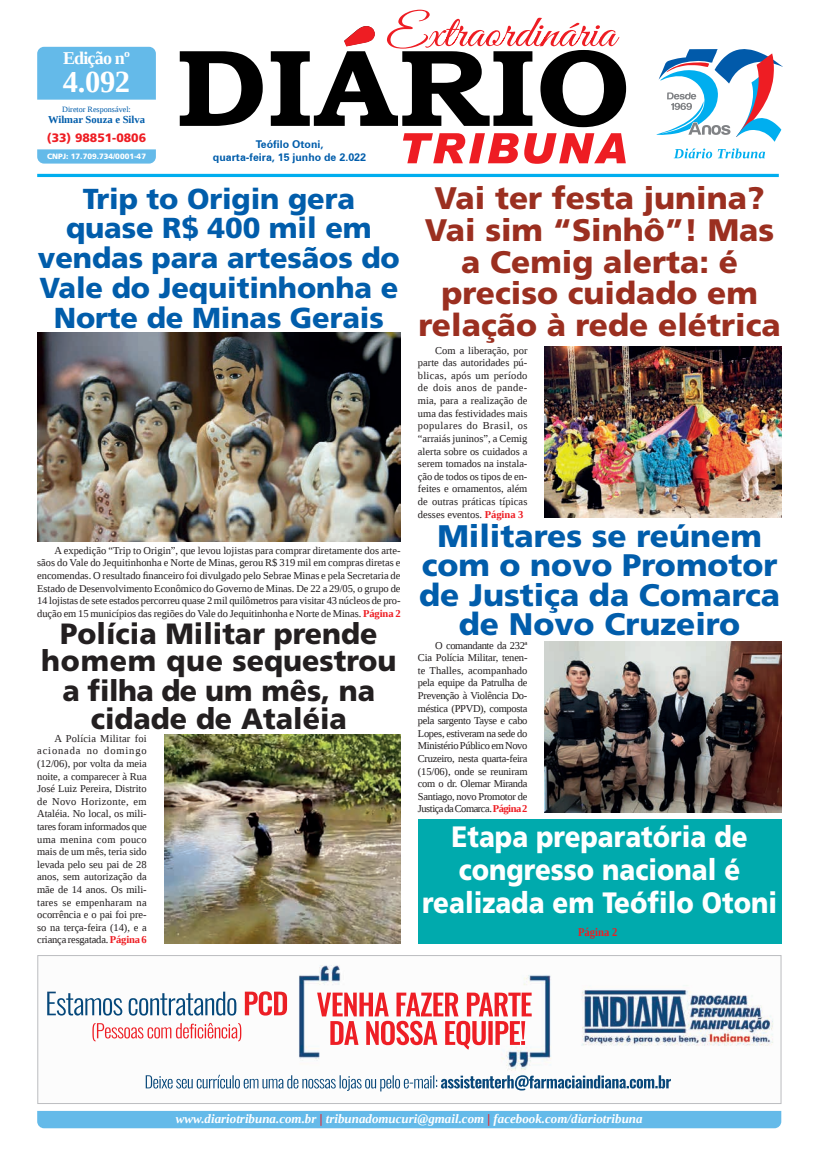
<style>
.page{position:relative;width:821px;height:1166px;background:#fff}
.page>*{position:absolute;margin:0;border:0;box-sizing:border-box;transform-origin:0 0}
.t1{font:900 31.15px/31.6px "Frutiger LT Std";color:#9b2f20;text-align:center}
.t2{font:900 31.15px/29.4px "Frutiger LT Std";color:#015dab;text-align:center}
.t3{font:700 30.45px "Liberation Serif";color:#fff}
.t4{font:900 29.4px/32.7px "Frutiger LT Std";color:#fff;text-align:center;scale:.88 1}
.t5{font:900 29.31px/26.6px "Frutiger LT Std";color:#231f20;text-align:center}
.t6{font:900 28.88px/29.8px "Frutiger LT Std";letter-spacing:-.005em;color:#015dab;text-align:center}
.t7{font:700 18.03px "Liberation Serif";letter-spacing:-.045em;color:#fff}
.t8{font:italic 700 12.95px "Liberation Serif";color:#fff}
.t9{font:900 12.16px "Frutiger LT Std";color:#ee1d23}
.t10{font:700 11.9px "Liberation Serif";letter-spacing:.005em;color:#ee1d23;scale:.88 1}
.t11{font:700 10.67px/12.6px "Zurich BT";color:#015dab;text-align:center}
.t12{font:700 10.59px "Liberation Serif";color:#015dab}
.t13{font:10.5px/12.6px "Liberation Serif";letter-spacing:-.01em;color:#231f20;text-align:justify}
.t14{font:8.14px "Liberation Serif";color:#015dab}
.t15{font:900 7.7px "Frutiger LT Std";color:#fff}
.s1{font-weight:700;color:#ee1d23}
.s2{color:#ee1d23}
</style>
<div class="page">
<hr style="left:37px;top:174px;width:742px;height:3px;background:#00aeef">
<svg style="left:180px;top:37px;width:446px;height:90px"></svg>
<svg style="left:344px;top:26px;width:31px;height:20px"></svg>
<div style="left:37px;top:47px;width:119px;height:53px;background:#64bae9"></div>
<svg style="left:37px;top:149px;width:119px;height:15px;background:#6ebeea"></svg>
<div style="left:37px;top:1111px;width:744px;height:17px;background:#64bae9"></div>
<svg style="left:403px;top:133px;width:223px;height:31px"></svg>
<svg style="left:656px;top:49px;width:127px;height:93px"></svg>
<svg style="left:674px;top:148px;width:91px;height:10px"></svg>
<img style="left:47px;top:965px;width:727px;height:127px">
<div style="left:37px;top:955px;width:744px;height:149px;border:1px solid #bcbdc0"></div>
<div style="left:418px;top:819px;width:363px;height:124px;background:#00aaad"></div>
<svg style="left:387px;top:10px;width:232px;height:39px"></svg>
<img style="left:545px;top:346px;width:236px;height:171px">
<img style="left:37px;top:332px;width:364px;height:210px">
<img style="left:545px;top:641px;width:236px;height:171px">
<img style="left:164px;top:734px;width:237px;height:209px">
<h3 class="t7" style="left:63px;top:45px;width:68px">Edição nº</h3>
<h2 class="t3" style="left:63px;top:61px;width:69px">4.092</h2>
<p class="t14" style="left:62px;top:104px;width:70px">Diretor Responsável:</p>
<p class="t12" style="left:48px;top:112px;width:99px">Wilmar Souza e Silva</p>
<p class="t9" style="left:47px;top:130px;width:101px">(33) 98851-0806</p>
<p class="t15" style="left:47px;top:151px;width:100px">CNPJ: 17.709.734/0001-47</p>
<p class="t11" style="left:213px;top:138px;width:155px">Teófilo Otoni,<br>quarta-feira, 15 junho de 2.022</p>
<h3 class="t6" style="left:38px;top:184px;width:363px">Trip to Origin gera quase R$ 400 mil em vendas para artesãos do<br>Vale do Jequitinhonha e<br>Norte de Minas Gerais</h3>
<p class="t13" style="left:37px;top:544px;width:365px;text-indent:17px">A expedição “Trip to Origin”, que levou lojistas para comprar diretamente dos arte&shy;sãos do Vale do Jequitinhonha e Norte de Minas, gerou R$ 319 mil em compras diretas e encomendas. O resultado financeiro foi divulgado pelo Sebrae Minas e pela Secretaria de Estado de Desenvolvimento Econômico do Governo de Minas. De 22 a 29/05, o grupo de 14 lojistas de sete estados percorreu quase 2 mil quilômetros para visitar 43 núcleos de pro&shy;dução em 15 municípios das regiões do Vale do Jequitinhonha e Norte de Minas. <span class="s1">Página 2</span></p>
<h3 class="t5" style="left:41px;top:620px;width:357px">Polícia Militar prende homem que sequestrou</h3>
<h3 class="t5" style="left:63px;top:676px;width:314px;line-height:28.3px">a filha de um mês, na cidade de Ataléia</h3>
<p class="t13" style="left:37px;top:732px;width:111px;text-indent:17px">A Polícia Militar foi acionada no domingo (12/06), por volta da meia noite, a comparecer à Rua José Luiz Pereira, Distrito de Novo Horizonte, em Ataléia. No local, os mili&shy;tares foram informados que uma menina com pouco mais de um mês, teria sido levada pelo seu pai de 28 anos, sem autorização da mãe de 14 anos. Os mili&shy;tares se empenharam na ocorrência e o pai foi pre&shy;so na terça-feira (14), e a criança resgatada. <span class="s1">Página 6</span></p>
<h1 class="t1" style="left:419px;top:183px;width:364px">Vai ter festa junina?<br>Vai sim “Sinhô”! Mas a Cemig alerta: é preciso cuidado em relação à rede elétrica</h1>
<p class="t13" style="left:418px;top:344px;width:111px;text-indent:17px">Com a liberação, por parte das autoridades pú&shy;blicas, após um período de dois anos de pande&shy;mia, para a realização de uma das festividades mais populares do Brasil, os “arraiás juninos”, a Cemig alerta sobre os cuidados a serem tomados na instala&shy;ção de todos os tipos de en&shy;feites e ornamentos, além de outras práticas típicas desses eventos. <span class="s1">Página 3</span></p>
<h1 class="t2" style="left:419px;top:521px;width:362px">Militares se reúnem com o novo Promotor de Justiça da Comarca de Novo Cruzeiro</h1>
<p class="t13" style="left:418px;top:639px;width:111px;text-indent:17px">O comandante da 232ª Cia Polícia Militar, tenen&shy;te Thalles, acompanhado pela equipe da Patrulha de Prevenção à Violência Do&shy;méstica (PPVD), composta pela sargento Tayse e cabo Lopes, estiveram na sede do Ministério Público em Novo Cruzeiro, nesta quarta-feira (15/06), onde se reuniram com o dr. Olemar Miranda Santiago, novo Promotor de Justiça da Comarca. <span class="s1">Página 2</span></p>
<h3 class="t4" style="left:422px;top:820px;width:405px">Etapa preparatória de congresso nacional é realizada em Teófilo Otoni</h3>
<p class="t10" style="left:578px;top:924px;width:46px">Página 2</p>
<p class="t8" style="left:176px;top:1110px;width:468px">www.diariotribuna.com.br <span class="s2">|</span> tribunadomucuri@gmail.com <span class="s2">|</span> facebook.com/diariotribuna</p>
</div>
